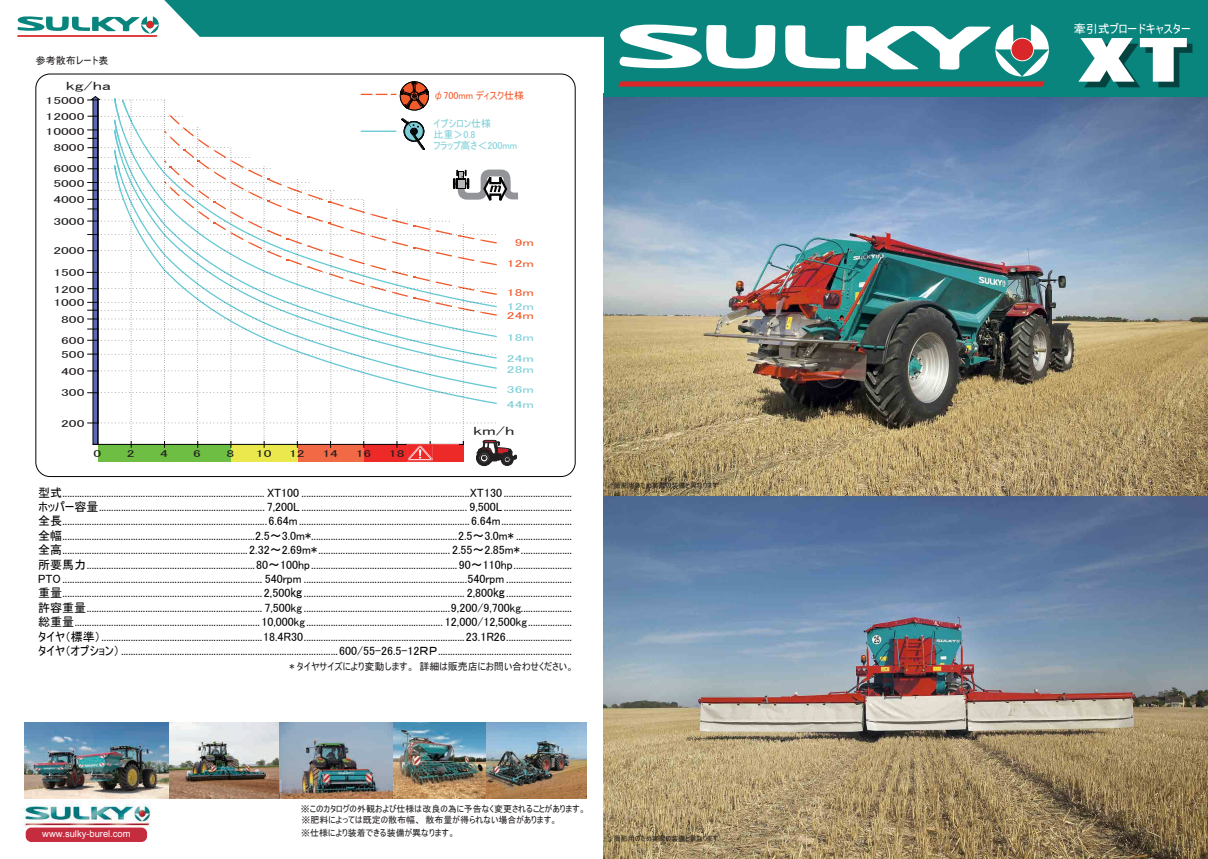
<style>
.page{position:relative;width:1208px;height:859px;background:#fff}
.page>*{position:absolute;margin:0;border:0;box-sizing:border-box;transform-origin:0 0}
.t1{font:12px/14.4px "MS UI Gothic";color:#030303;text-align:justify}
.t2{font:12px "MS UI Gothic";color:#fff}
.t3{font:12px "MS UI Gothic";color:#231f20;scale:1.55 1}
.t4{font:10px/16px "MS UI Gothic";color:#231f20;scale:1.55 1}
.t5{font:10px "MS UI Gothic";color:#231f20}
.t6{font:10px/11px "MS UI Gothic";color:#7ccfd8}
.t7{font:10px/21.4px "MS UI Gothic";color:#7ccfd8;scale:1.55 1}
.t8{font:10px "MS UI Gothic";color:#f15a2b}
.t9{font:10px/20.6px "MS UI Gothic";color:#f15a2b;text-align:right;scale:1.55 1}
.t10{font:9.3px "Arial";color:#fff}
.t11{font:9px/11.5px "MS UI Gothic";color:#231f20}
.t12{font:7px "MS UI Gothic";color:#231f20}
</style>
<div class="page">
<div style="left:476px;top:450px;width:16px;height:16px;border:1px solid #221f21;border-radius:50%"></div>
<div style="left:501px;top:453px;width:12px;height:13px;border:1px solid #221f21;border-radius:50%"></div>
<svg style="left:86px;top:82px;width:432px;height:383px"></svg>
<img style="left:169px;top:722px;width:417px;height:77px">
<img style="left:24px;top:722px;width:145px;height:77px">
<img style="left:19px;top:800px;width:132px;height:30px">
<div style="left:26px;top:827px;width:121px;height:15px;background:#c52d3f;border-radius:6px"></div>
<img style="left:604px;top:96px;width:604px;height:401px">
<img style="left:604px;top:497px;width:604px;height:361px">
<div style="left:604px;top:0;width:604px;height:96px;background:#09857e"></div>
<svg style="left:17px;top:0;width:587px;height:37px"></svg>
<svg style="left:1078px;top:38px;width:114px;height:49px"></svg>
<svg style="left:618px;top:24px;width:431px;height:63px"></svg>
<p class="t5" style="left:36px;top:56px;width:74px">参考散布レート表</p>
<p class="t3" style="left:66px;top:79px;width:30px">kg/ha</p>
<p class="t4" style="left:46px;top:92px;width:27px">15000<br>12000</p>
<p class="t4" style="left:46px;top:123px;width:27px;line-height:16.5px;text-align:right">10000<br>8000</p>
<p class="t4" style="left:53px;top:161px;width:22px;line-height:14.6px">6000<br>5000</p>
<p class="t4" style="left:53px;top:188px;width:22px;line-height:21.7px">4000<br>3000</p>
<p class="t4" style="left:53px;top:243px;width:22px">2000</p>
<p class="t4" style="left:53px;top:265px;width:22px">1500<br>1200</p>
<p class="t4" style="left:53px;top:294px;width:22px;line-height:17.2px;text-align:right">1000<br>800</p>
<p class="t4" style="left:61px;top:333px;width:17px;line-height:14.2px">600<br>500</p>
<p class="t4" style="left:61px;top:361px;width:17px;line-height:21.1px">400<br>300</p>
<p class="t4" style="left:61px;top:415px;width:17px">200</p>
<p class="t4" style="left:94px;top:446px;width:7px">0</p>
<p class="t4" style="left:127px;top:446px;width:7px">2</p>
<p class="t4" style="left:160px;top:446px;width:7px">4</p>
<p class="t4" style="left:193px;top:446px;width:7px">6</p>
<p class="t4" style="left:226px;top:446px;width:7px">8</p>
<p class="t4" style="left:256px;top:446px;width:12px">10</p>
<p class="t4" style="left:289px;top:446px;width:12px">12</p>
<p class="t4" style="left:322px;top:446px;width:12px">14</p>
<p class="t4" style="left:356px;top:446px;width:12px">16</p>
<p class="t4" style="left:389px;top:446px;width:12px">18</p>
<p class="t8" style="left:433px;top:90px;width:92px">φ700mm ディスク仕様</p>
<p class="t6" style="left:433px;top:118px;width:85px">イプシロン仕様<br>比重＞0.8<br>フラップ高さ＜200mm</p>
<p class="t9" style="left:507px;top:232px;width:19px">9m<br>12m</p>
<p class="t9" style="left:507px;top:282px;width:19px">18m</p>
<p class="t9" style="left:507px;top:305px;width:19px">24m</p>
<p class="t7" style="left:507px;top:296px;width:19px">12m</p>
<p class="t7" style="left:507px;top:327px;width:19px">18m<br>24m</p>
<p class="t7" style="left:507px;top:359px;width:19px;line-height:19.8px">28m<br>36m</p>
<p class="t7" style="left:507px;top:393px;width:19px">44m</p>
<p class="t3" style="left:473px;top:424px;width:28px">km/h</p>
<p class="t1" style="left:38px;top:485px;width:535px">型式................................................................................... XT100 .....................................................................XT130 ............................ホッパー容量.................................................................... 7,200L .................................................................... 9,500L ............................全長.................................................................................... 6.64m...................................................................... 6.64m.............................全幅...............................................................................2.5〜3.0m*............................................................2.5〜3.0m* .......................全高............................................................................ 2.32〜2.69m* ...................................................... 2.55〜2.85m*.....................所要馬力.....................................................................80〜100hp............................................................ 90〜110hp........................<br>PTO .................................................................................. 540rpm ...................................................................540rpm ...........................重量.................................................................................. 2,500㎏ .................................................................. 2,800㎏...........................許容重量........................................................................ 7,500kg ............................................................9,200/9,700kg.....................総重量............................................................................ 10,000kg ........................................................ 12,000/12,500kg ..................タイヤ（標準）..................................................................18.4R30..................................................................23.1R26...........................タイヤ（オプション）.........................................................................................600/55-26.5-12ＲＰ.......................................................</p>
<p class="t5" style="left:289px;top:662px;width:286px">* タイヤサイズにより変動します。詳細は販売店にお問い合わせください。</p>
<p class="t12" style="left:614px;top:482px;width:106px">撮影用のため実際の装備と異なります</p>
<p class="t10" style="left:42px;top:827px;width:90px">www.sulky-burel.com</p>
<p class="t11" style="left:301px;top:803px;width:286px">※このカタログの外観および仕様は改良の為に予告なく変更されることがあります。※肥料によっては既定の散布幅、散布量が得られない場合があります。</p>
<p class="t11" style="left:301px;top:827px;width:155px">※仕様により装着できる装備が異なります。</p>
<p class="t12" style="left:614px;top:835px;width:106px">撮影用のため実際の装備と異なります</p>
<p class="t2" style="left:1073px;top:23px;width:119px">牽引式ブロードキャスター</p>
</div>
